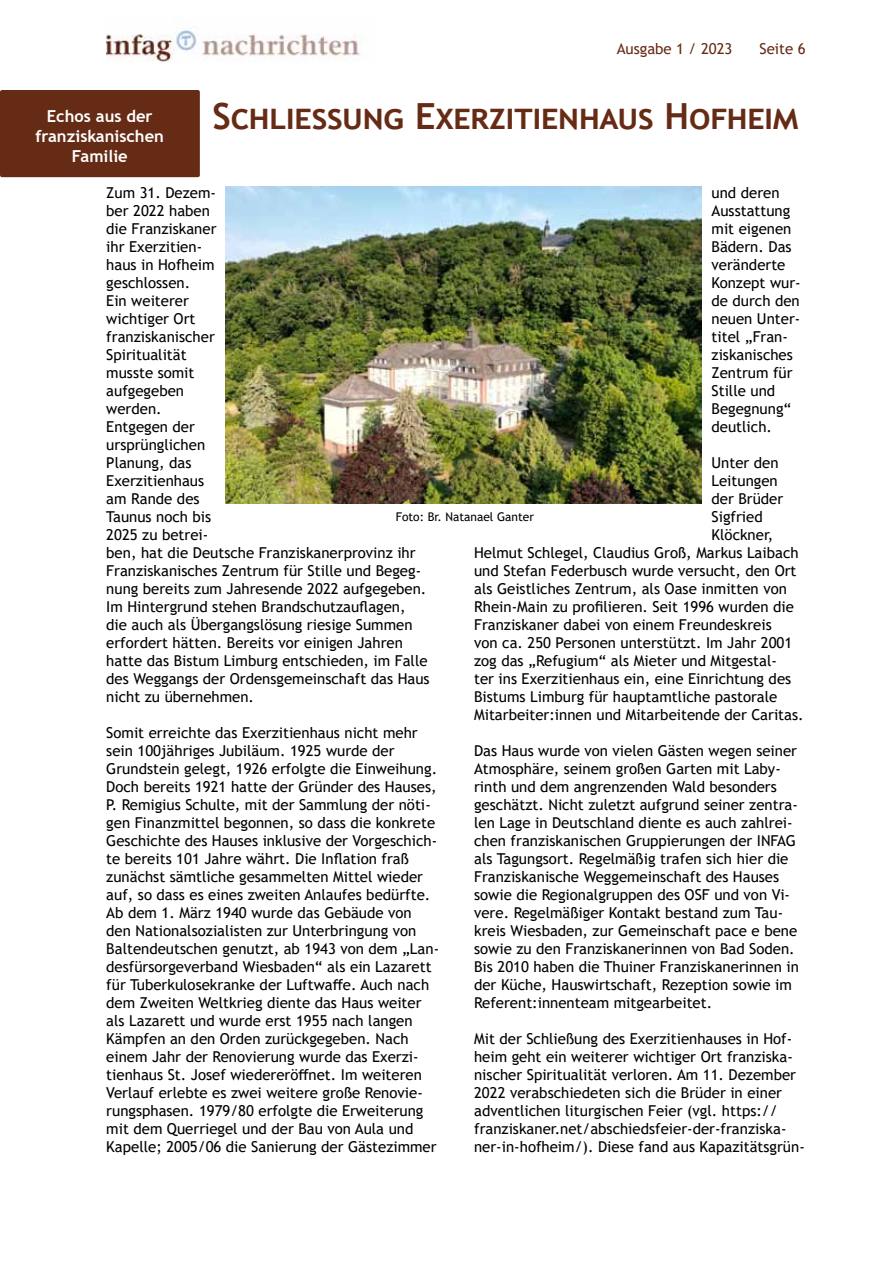
<style>
.page{position:relative;width:893px;height:1263px;background:#fff}
.page>*{position:absolute;margin:0;border:0;box-sizing:border-box;transform-origin:0 0}
.t1{font:700 36px "Trebuchet MS";color:#662b15}
.t2{font:700 16.5px/19.8px "Trebuchet MS";color:#fff;text-align:center}
.t3{font:15px/18px "Trebuchet MS";color:#000}
.t4{font:15px "Trebuchet MS";color:#662b15}
.t5{font:12px "Trebuchet MS";color:#000}
</style>
<div class="page">
<img style="left:106px;top:29px;width:258px;height:33px">
<img style="left:226px;top:187px;width:476px;height:317px">
<div style="left:0;top:90px;width:200px;height:87px;background:#662b15;border-radius:2px"></div>
<p class="t2" style="left:36px;top:106px;width:130px">Echos aus der franziskanischen<br>Familie</p>
<p class="t4" style="left:617px;top:39px;width:117px">Ausgabe 1 / 2023</p>
<p class="t4" style="left:759px;top:39px;width:48px">Seite 6</p>
<h1 class="t1" style="left:212px;top:93px;width:587px">Schliessung Exerzitienhaus Hofheim</h1>
<p class="t3" style="left:711px;top:184px;width:91px">und deren<br>Ausstattung mit eigenen<br>Bädern. Das veränderte<br>Konzept wur&shy;de durch den neuen Unter&shy;titel „Fran&shy;ziskanisches<br>Zentrum für<br>Stille und<br>Begegnung“ deutlich.</p>
<p class="t3" style="left:711px;top:454px;width:69px">Unter den</p>
<p class="t3" style="left:711px;top:472px;width:68px">Leitungen</p>
<p class="t3" style="left:711px;top:490px;width:73px">der Brüder</p>
<p class="t3" style="left:711px;top:508px;width:53px">Sigfried</p>
<p class="t3" style="left:711px;top:526px;width:63px">Klöckner,</p>
<p class="t3" style="left:474px;top:544px;width:326px">Helmut Schlegel, Claudius Groß, Markus Laibach</p>
<p class="t3" style="left:474px;top:562px;width:324px">und Stefan Federbusch wurde versucht, den Ort</p>
<p class="t3" style="left:474px;top:580px;width:314px">als Geistliches Zentrum, als Oase inmitten von</p>
<p class="t3" style="left:474px;top:598px;width:321px">Rhein-Main zu profilieren. Seit 1996 wurden die</p>
<p class="t3" style="left:474px;top:616px;width:299px">Franziskaner dabei von einem Freundeskreis</p>
<p class="t3" style="left:474px;top:634px;width:320px">von ca. 250 Personen unterstützt. Im Jahr 2001</p>
<p class="t3" style="left:474px;top:652px;width:304px">zog das „Refugium“ als Mieter und Mitgestal-</p>
<p class="t3" style="left:474px;top:670px;width:319px">ter ins Exerzitienhaus ein, eine Einrichtung des</p>
<p class="t3" style="left:474px;top:688px;width:305px">Bistums Limburg für hauptamtliche pastorale</p>
<p class="t3" style="left:474px;top:706px;width:331px">Mitarbeiter:innen und Mitarbeitende der Caritas.</p>
<p class="t3" style="left:474px;top:742px;width:326px">Das Haus wurde von vielen Gästen wegen seiner Atmosphäre, seinem großen Garten mit Laby&shy;rinth und dem angrenzenden Wald besonders geschätzt. Nicht zuletzt aufgrund seiner zentra&shy;len Lage in Deutschland diente es auch zahlrei&shy;chen franziskanischen Gruppierungen der INFAG als Tagungsort. Regelmäßig trafen sich hier die Franziskanische Weggemeinschaft des Hauses sowie die Regionalgruppen des OSF und von Vi&shy;vere. Regelmäßiger Kontakt bestand zum Tau&shy;kreis Wiesbaden, zur Gemeinschaft pace e bene sowie zu den Franziskanerinnen von Bad Soden.<br>Bis 2010 haben die Thuiner Franziskanerinnen in der Küche, Hauswirtschaft, Rezeption sowie im Referent:innenteam mitgearbeitet.</p>
<p class="t3" style="left:474px;top:1030px;width:332px">Mit der Schließung des Exerzitienhauses in Hof&shy;heim geht ein weiterer wichtiger Ort franziska&shy;nischer Spiritualität verloren. Am 11. Dezember 2022 verabschiedeten sich die Brüder in einer adventlichen liturgischen Feier (vgl. https:// franziskaner.net/abschiedsfeier-der-franziska&shy;ner-in-hofheim/). Diese fand aus Kapazitätsgrün-</p>
<p class="t3" style="left:106px;top:184px;width:325px">Zum 31. Dezem-<br>ber 2022 haben<br>die Franziskaner<br>ihr Exerzitien-<br>haus in Hofheim<br>geschlossen.<br>Ein weiterer<br>wichtiger Ort<br>franziskanischer<br>Spiritualität<br>musste somit<br>aufgegeben<br>werden.<br>Entgegen der<br>ursprünglichen<br>Planung, das<br>Exerzitienhaus<br>am Rande des<br>Taunus noch bis<br>2025 zu betrei-<br>ben, hat die Deutsche Franziskanerprovinz ihr<br>Franziskanisches Zentrum für Stille und Begeg&shy;nung bereits zum Jahresende 2022 aufgegeben.<br>Im Hintergrund stehen Brandschutzauflagen, die auch als Übergangslösung riesige Summen erfordert hätten. Bereits vor einigen Jahren hatte das Bistum Limburg entschieden, im Falle des Weggangs der Ordensgemeinschaft das Haus nicht zu übernehmen.</p>
<p class="t3" style="left:106px;top:724px;width:334px">Somit erreichte das Exerzitienhaus nicht mehr sein 100jähriges Jubiläum. 1925 wurde der Grundstein gelegt, 1926 erfolgte die Einweihung.<br>Doch bereits 1921 hatte der Gründer des Hauses, P. Remigius Schulte, mit der Sammlung der nöti&shy;gen Finanzmittel begonnen, so dass die konkrete Geschichte des Hauses inklusive der Vorgeschich&shy;te bereits 101 Jahre währt. Die Inflation fraß zunächst sämtliche gesammelten Mittel wieder auf, so dass es eines zweiten Anlaufes bedürfte.<br>Ab dem 1. März 1940 wurde das Gebäude von den Nationalsozialisten zur Unterbringung von Baltendeutschen genutzt, ab 1943 von dem „Lan&shy;desfürsorgeverband Wiesbaden“ als ein Lazarett für Tuberkulosekranke der Luftwaffe. Auch nach dem Zweiten Weltkrieg diente das Haus weiter als Lazarett und wurde erst 1955 nach langen Kämpfen an den Orden zurückgegeben. Nach einem Jahr der Renovierung wurde das Exerzi&shy;tienhaus St. Josef wiedereröffnet. Im weiteren Verlauf erlebte es zwei weitere große Renovie&shy;rungsphasen. 1979/80 erfolgte die Erweiterung mit dem Querriegel und der Bau von Aula und Kapelle; 2005/06 die Sanierung der Gästezimmer</p>
<p class="t5" style="left:396px;top:509px;width:140px">Foto: Br. Natanael Ganter</p>
</div>
